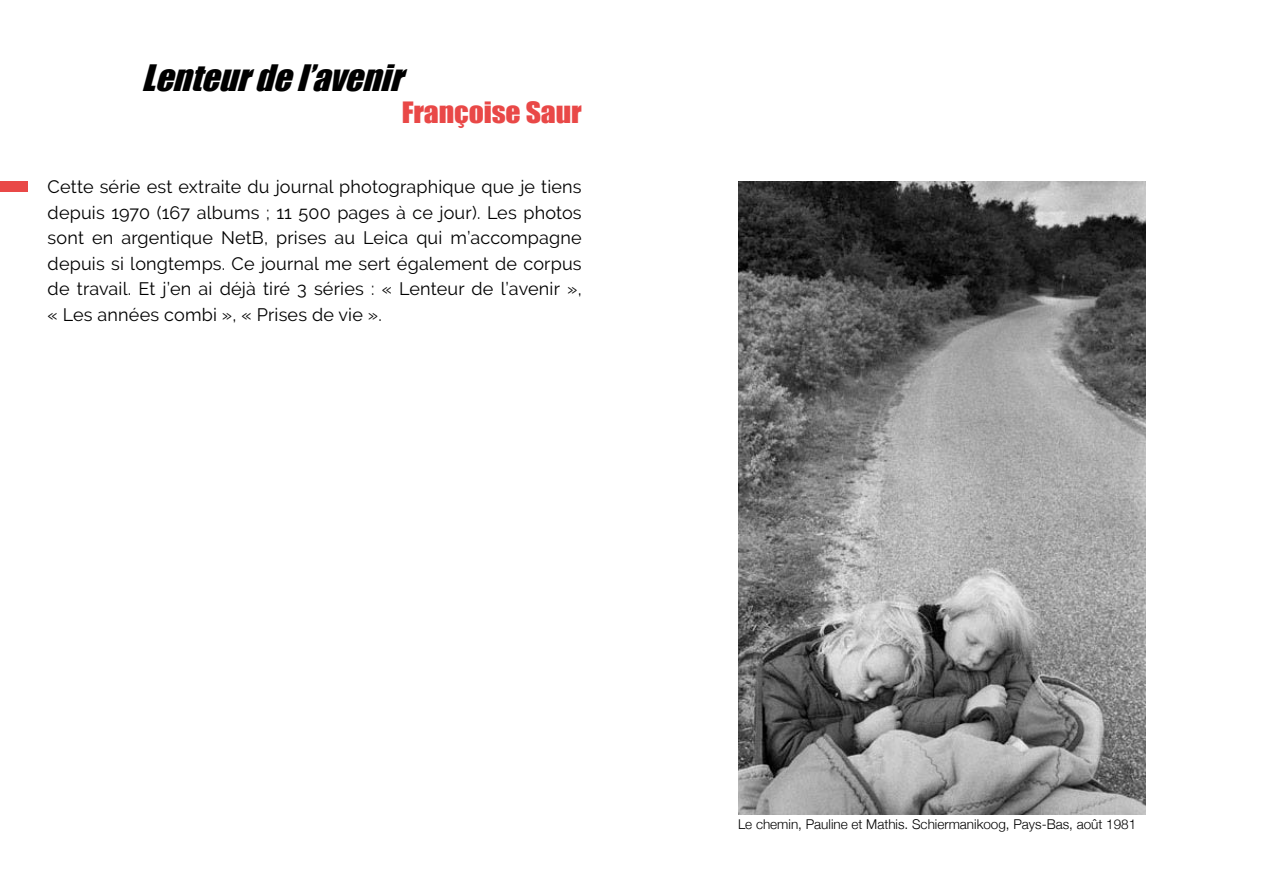
<style>
.page{position:relative;width:1263px;height:893px;background:#fff}
.page>*{position:absolute;margin:0;border:0;box-sizing:border-box;transform-origin:0 0}
.t1{font:italic 33.45px "Impact";color:#000}
.t2{font:27px "Impact";letter-spacing:-.005em;color:#e94847;scale:1.1 1}
.t3{font:18px/25.5px "Raleway";letter-spacing:.01em;color:#000;text-align:justify}
.t4{font:300 13.5px "Helvetica Neue";color:#000}
</style>
<div class="page">
<img style="left:738px;top:181px;width:408px;height:633px">
<div style="left:0;top:181px;width:27px;height:10px;background:#e94847"></div>
<h1 class="t1" style="left:142px;top:52px;width:275px">Lenteurdel’avenir</h1>
<h2 class="t2" style="left:402px;top:91px;width:165px">Françoise Saur</h2>
<p class="t3" style="left:48px;top:174px;width:536px">Cette série est extraite du journal photographique que je tiens depuis 1970 (167 albums ; 11 500 pages à ce jour). Les photos sont en argentique NetB, prises au Leica qui m’accompagne depuis si longtemps. Ce journal me sert également de corpus de travail. Et j’en ai déjà tiré 3 séries : « Lenteur de l’avenir », « Les années combi », « Prises de vie ».</p>
<p class="t4" style="left:738px;top:813px;width:400px">Le chemin, Pauline et Mathis. Schiermanikoog, Pays-Bas, août 1981</p>
</div>
